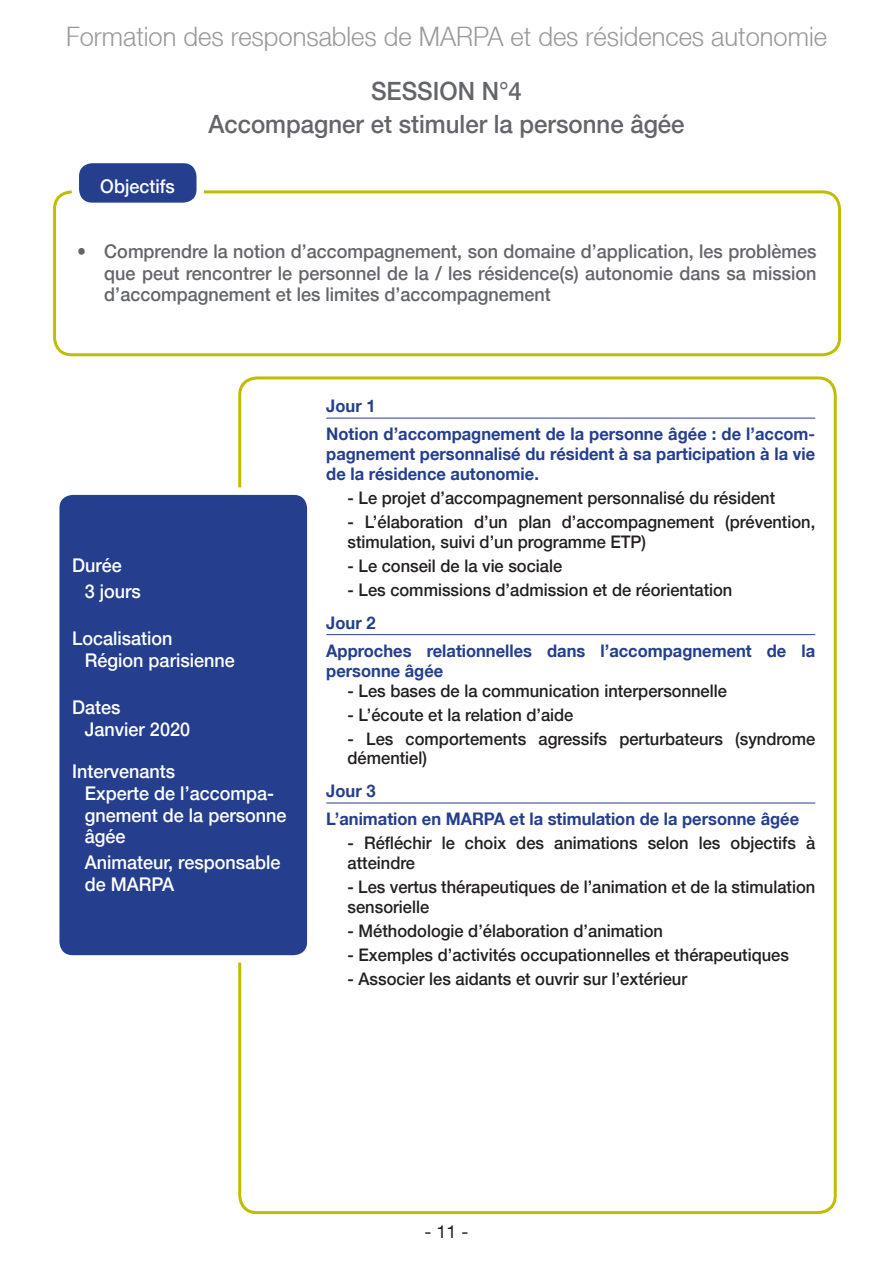
<style>
.page{position:relative;width:893px;height:1263px;background:#fff}
.page>*{position:absolute;margin:0;border:0;box-sizing:border-box;transform-origin:0 0}
.t1{font:300 26.85px "Helvetica Neue LT";color:#99989b;scale:.95 1}
.t2{font:500 25.2px "Helvetica Neue LT";color:#63656a;scale:.95 1}
.t3{font:500 18.9px/21.6px "Helvetica Neue LT";color:#63656a;text-align:justify;scale:.95 1}
.t4{font:500 18.9px/21.6px "Helvetica Neue LT";color:#fff;scale:.95 1}
.t5{font:18px "Helvetica Neue LT";color:#231f20}
.t6{font:500 17.4px/19.8px "Helvetica Neue LT";color:#231f20;scale:.95 1}
.t7{font:700 17.4px/19.8px "Helvetica Neue LT";color:#253f8e;text-align:justify;scale:.95 1}
</style>
<div class="page">
<div style="left:53px;top:190px;width:788px;height:166px;border:3px solid #c0bc00;border-radius:17px"></div>
<hr style="left:326px;top:418px;width:489px;height:1px;background:#253f8e">
<hr style="left:326px;top:634px;width:489px;height:1px;background:#253f8e">
<hr style="left:326px;top:803px;width:489px;height:1px;background:#253f8e">
<div style="left:56px;top:491px;width:255px;height:468px;background:#253f8e;border-radius:17px"></div>
<div style="left:52px;top:487px;width:263px;height:476px;border:8px solid #fff;border-radius:17px"></div>
<div style="left:75px;top:159px;width:125px;height:47px;background:#253f8e;border-radius:17px"></div>
<div style="left:72px;top:156px;width:132px;height:54px;border:8px solid #fff;border-radius:17px"></div>
<p class="t1" style="left:66px;top:20px;width:802px">Formation des responsables de MARPA et des résidences autonomie</p>
<p class="t2" style="left:371px;top:76px;width:160px">SESSION N°4</p>
<p class="t2" style="left:208px;top:109px;width:503px">Accompagner et stimuler la personne âgée</p>
<p class="t4" style="left:100px;top:175px;width:80px">Objectifs</p>
<p class="t3" style="left:104px;top:240px;width:751px;text-indent:-27px">• Comprendre la notion d’accompagnement, son domaine d’application, les problèmes que peut rencontrer le personnel de la / les résidence(s) autonomie dans sa mission d’accompagnement et les limites d’accompagnement</p>
<p class="t4" style="left:72px;top:554px;width:54px">Durée</p>
<p class="t4" style="left:85px;top:580px;width:60px">3 jours</p>
<p class="t4" style="left:72px;top:627px;width:107px">Localisation</p>
<p class="t4" style="left:85px;top:649px;width:159px">Région parisienne</p>
<p class="t4" style="left:72px;top:696px;width:52px">Dates</p>
<p class="t4" style="left:85px;top:718px;width:112px">Janvier 2020</p>
<p class="t4" style="left:72px;top:761px;width:110px">Intervenants</p>
<p class="t4" style="left:85px;top:782px;width:214px">Experte de l’accompa&shy;gnement de la personne âgée</p>
<p class="t4" style="left:85px;top:851px;width:207px">Animateur, responsable de MARPA</p>
<p class="t7" style="left:326px;top:396px;width:53px">Jour 1</p>
<p class="t7" style="left:326px;top:424px;width:516px">Notion d’accompagnement de la personne âgée : de l’accom&shy;pagnement personnalisé du résident à sa participation à la vie de la résidence autonomie.</p>
<p class="t6" style="left:348px;top:488px;width:452px">- Le projet d’accompagnement personnalisé du résident</p>
<p class="t6" style="left:348px;top:512px;width:494px">- L’élaboration d’un plan d’accompagnement (prévention, stimulation, suivi d’un programme ETP)</p>
<p class="t6" style="left:348px;top:556px;width:227px">- Le conseil de la vie sociale</p>
<p class="t6" style="left:348px;top:580px;width:407px">- Les commissions d’admission et de réorientation</p>
<p class="t7" style="left:326px;top:612px;width:53px">Jour 2</p>
<p class="t7" style="left:326px;top:640px;width:516px">Approches relationnelles dans l’accompagnement de la personne âgée</p>
<p class="t6" style="left:348px;top:680px;width:401px">- Les bases de la communication interpersonnelle</p>
<p class="t6" style="left:348px;top:704px;width:239px">- L’écoute et la relation d’aide</p>
<p class="t6" style="left:348px;top:728px;width:494px">- Les comportements agressifs perturbateurs (syndrome démentiel)</p>
<p class="t7" style="left:326px;top:780px;width:53px">Jour 3</p>
<p class="t7" style="left:326px;top:809px;width:499px">L’animation en MARPA et la stimulation de la personne âgée</p>
<p class="t6" style="left:348px;top:833px;width:494px">- Réfléchir le choix des animations selon les objectifs à atteindre</p>
<p class="t6" style="left:348px;top:877px;width:494px">- Les vertus thérapeutiques de l’animation et de la stimulation sensorielle</p>
<p class="t6" style="left:348px;top:921px;width:334px">- Méthodologie d’élaboration d’animation</p>
<p class="t6" style="left:348px;top:945px;width:466px">- Exemples d’activités occupationnelles et thérapeutiques</p>
<p class="t6" style="left:348px;top:969px;width:359px">- Associer les aidants et ouvrir sur l’extérieur</p>
<p class="t5" style="left:424px;top:1220px;width:46px">- 11 -</p>
</div>
